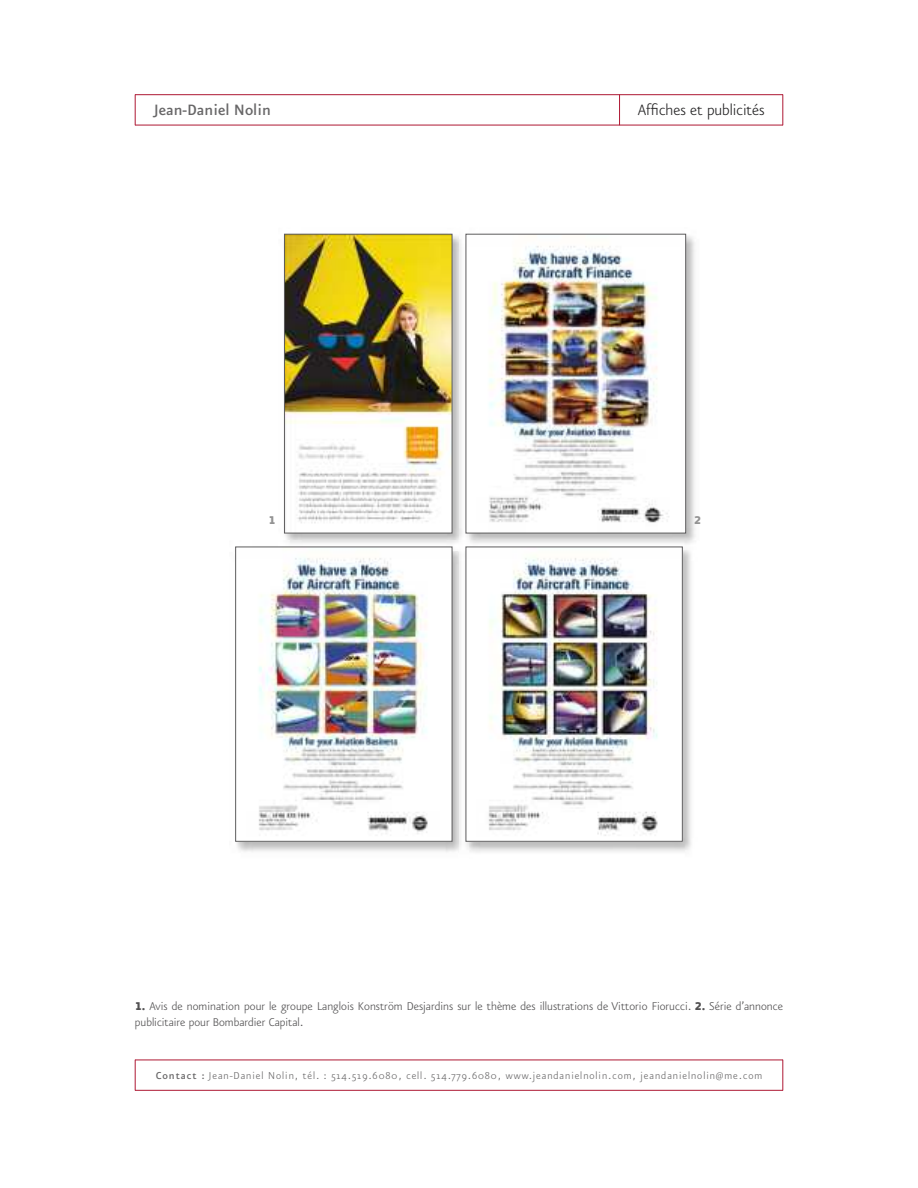
<style>
.page{position:relative;width:918px;height:1188px;background:#fff}
.page>*{position:absolute;margin:0;border:0;box-sizing:border-box;transform-origin:0 0}
.t1{font:300 18px "Eureka Sans";color:#272627}
.t2{font:500 18px "Eureka Sans";color:#686768}
.t3{font:300 13.5px/16.5px "Eureka Sans";letter-spacing:.005em;color:#525152}
.t4{font:13.5px "Eureka Sans Black Caps";color:#939393}
.t5{font:300 12px "Eureka Sans";letter-spacing:.08em;color:#686768}
.s1{font-family:"Eureka Sans Black Caps";font-weight:400}
.s2{font-weight:500}
</style>
<div class="page">
<hr style="left:135px;top:94px;width:1px;height:31px;background:#ae1833">
<hr style="left:619px;top:94px;width:1px;height:31px;background:#ae1833">
<hr style="left:783px;top:94px;width:1px;height:31px;background:#ae1833">
<hr style="left:135px;top:94px;width:648px;height:1px;background:#ae1833">
<hr style="left:135px;top:125px;width:648px;height:1px;background:#ae1833">
<hr style="left:135px;top:1060px;width:1px;height:30px;background:#ae1833">
<hr style="left:783px;top:1060px;width:1px;height:30px;background:#ae1833">
<hr style="left:135px;top:1060px;width:648px;height:1px;background:#ae1833">
<hr style="left:135px;top:1090px;width:648px;height:1px;background:#ae1833">
<img style="left:283px;top:233px;width:412px;height:307px">
<img style="left:286px;top:236px;width:164px;height:295px">
<div style="left:284px;top:234px;width:168px;height:299px;border:1px solid #5d5c5d"></div>
<img style="left:460px;top:233px;width:9px;height:307px">
<img style="left:468px;top:236px;width:216px;height:295px">
<div style="left:466px;top:234px;width:220px;height:299px;border:1px solid #5d5c5d"></div>
<img style="left:235px;top:540px;width:458px;height:312px">
<img style="left:278px;top:540px;width:181px;height:10px">
<img style="left:237px;top:549px;width:213px;height:291px">
<div style="left:235px;top:547px;width:217px;height:295px;border:1px solid #5d5c5d"></div>
<img style="left:459px;top:550px;width:10px;height:302px">
<svg style="left:459px;top:540px;width:11px;height:10px"></svg>
<img style="left:468px;top:549px;width:213px;height:290px">
<h1 class="t2" style="left:153px;top:103px;width:119px">Jean-Daniel Nolin</h1>
<h1 class="t1" style="left:638px;top:103px;width:128px">Affiches et publicités</h1>
<p class="t4" style="left:269px;top:511px;width:8px">1</p>
<p class="t4" style="left:694px;top:512px;width:8px">2</p>
<p class="t3" style="left:135px;top:999px;width:649px"><span class="s1">1.</span> Avis de nomination pour le groupe Langlois Konström Desjardins sur le thème des illustrations de Vittorio Fiorucci. <span class="s1">2.</span> Série d’annonce publicitaire pour Bombardier Capital.</p>
<p class="t5" style="left:156px;top:1071px;width:608px"><span class="s2">Contact :</span> Jean-Daniel Nolin, tél. : 514.519.6080, cell. 514.779.6080, www.jeandanielnolin.com, jeandanielnolin@me.com</p>
</div>
